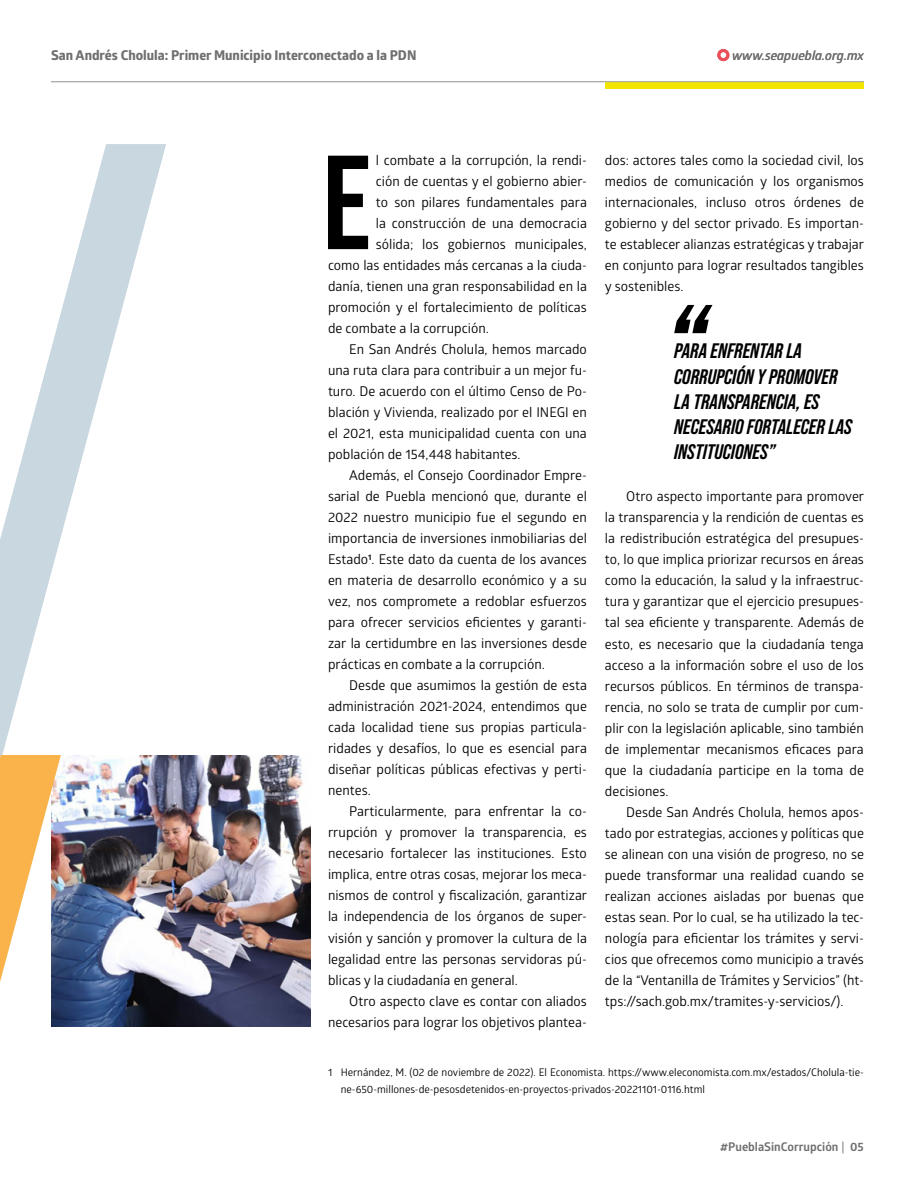
<style>
.page{position:relative;width:915px;height:1191px;background:#fff}
.page>*{position:absolute;margin:0;border:0;box-sizing:border-box;transform-origin:0 0}
.t1{font:700 133.5px "Bebas Neue Pro";color:#000}
.t2{font:italic 700 21px/25.2px "Bebas Neue Pro";color:#000}
.t3{font:13.5px/21px "Glober";color:#000;text-align:justify}
.t4{font:700 13.5px "Globerx";color:#706f6f}
.t5{font:italic 600 12.75px "Glober";color:#706f6f}
.t6{font:700 12px "Glober";color:#706f6f}
.t7{font:10.5px/16.2px "Glober";color:#000}
.s1{font-weight:400}
</style>
<div class="page">
<img style="left:212px;top:755px;width:98px;height:271px">
<svg style="left:1px;top:144px;width:211px;height:883px"></svg>
<img style="left:1px;top:695px;width:106px;height:332px">
<img style="left:0;top:0;width:1px;height:1191px">
<svg style="left:674px;top:305px;width:38px;height:28px"></svg>
<div style="left:604px;top:82px;width:259px;height:7px;background:#f2e500"></div>
<div style="left:717px;top:49px;width:12px;height:12px;border:3px solid #ea515b;border-radius:50%"></div>
<hr style="left:51px;top:81px;width:812px;height:1px;background:#aeaeae">
<p class="t4" style="left:51px;top:45px;width:367px">San Andrés Cholula: Primer Municipio Interconectado a la PDN</p>
<p class="t5" style="left:731px;top:47px;width:133px">www.seapuebla.org.mx</p>
<h1 class="t1" style="left:322px;top:126px;width:49px">E</h1>
<p class="t3" style="left:376px;top:149px;width:212px">l combate a la corrupción, la rendi-</p>
<p class="t3" style="left:376px;top:170px;width:212px">ción de cuentas y el gobierno abier-</p>
<p class="t3" style="left:376px;top:191px;width:212px">to son pilares fundamentales para</p>
<p class="t3" style="left:376px;top:212px;width:212px">la construcción de una democracia</p>
<p class="t3" style="left:376px;top:233px;width:212px">sólida; los gobiernos municipales,</p>
<p class="t3" style="left:328px;top:254px;width:260px">como las entidades más cercanas a la ciuda-</p>
<p class="t3" style="left:328px;top:275px;width:260px">danía, tienen una gran responsabilidad en la</p>
<p class="t3" style="left:328px;top:296px;width:260px">promoción y el fortalecimiento de políticas</p>
<p class="t3" style="left:328px;top:317px;width:162px">de combate a la corrupción.</p>
<p class="t3" style="left:349px;top:338px;width:239px">En San Andrés Cholula, hemos marcado</p>
<p class="t3" style="left:328px;top:359px;width:260px">una ruta clara para contribuir a un mejor fu-</p>
<p class="t3" style="left:328px;top:380px;width:260px">turo. De acuerdo con el último Censo de Po-</p>
<p class="t3" style="left:328px;top:401px;width:260px">blación y Vivienda, realizado por el INEGI en</p>
<p class="t3" style="left:328px;top:422px;width:260px">el 2021, esta municipalidad cuenta con una</p>
<p class="t3" style="left:328px;top:443px;width:194px">población de 154,448 habitantes.</p>
<p class="t3" style="left:349px;top:464px;width:239px">Además, el Consejo Coordinador Empre-</p>
<p class="t3" style="left:328px;top:485px;width:260px">sarial de Puebla mencionó que, durante el</p>
<p class="t3" style="left:328px;top:506px;width:260px">2022 nuestro municipio fue el segundo en</p>
<p class="t3" style="left:328px;top:527px;width:260px">importancia de inversiones inmobiliarias del</p>
<p class="t3" style="left:328px;top:548px;width:260px">Estado<sup>1</sup>. Este dato da cuenta de los avances</p>
<p class="t3" style="left:328px;top:569px;width:260px">en materia de desarrollo económico y a su</p>
<p class="t3" style="left:328px;top:590px;width:260px">vez, nos compromete a redoblar esfuerzos</p>
<p class="t3" style="left:328px;top:611px;width:260px">para ofrecer servicios eficientes y garanti-</p>
<p class="t3" style="left:328px;top:632px;width:260px">zar la certidumbre en las inversiones desde</p>
<p class="t3" style="left:328px;top:653px;width:218px">prácticas en combate a la corrupción.</p>
<p class="t3" style="left:349px;top:674px;width:239px">Desde que asumimos la gestión de esta</p>
<p class="t3" style="left:328px;top:695px;width:260px">administración 2021-2024, entendimos que</p>
<p class="t3" style="left:328px;top:716px;width:260px">cada localidad tiene sus propias particula-</p>
<p class="t3" style="left:328px;top:737px;width:260px">ridades y desafíos, lo que es esencial para</p>
<p class="t3" style="left:328px;top:758px;width:260px">diseñar políticas públicas efectivas y perti-</p>
<p class="t3" style="left:328px;top:779px;width:44px">nentes.</p>
<p class="t3" style="left:349px;top:800px;width:239px">Particularmente, para enfrentar la co-</p>
<p class="t3" style="left:328px;top:821px;width:260px">rrupción y promover la transparencia, es</p>
<p class="t3" style="left:328px;top:842px;width:260px">necesario fortalecer las instituciones. Esto</p>
<p class="t3" style="left:328px;top:863px;width:260px">implica, entre otras cosas, mejorar los meca-</p>
<p class="t3" style="left:328px;top:884px;width:260px">nismos de control y fiscalización, garantizar</p>
<p class="t3" style="left:328px;top:905px;width:260px">la independencia de los órganos de super-</p>
<p class="t3" style="left:328px;top:926px;width:260px">visión y sanción y promover la cultura de la</p>
<p class="t3" style="left:328px;top:947px;width:260px">legalidad entre las personas servidoras pú-</p>
<p class="t3" style="left:328px;top:968px;width:191px">blicas y la ciudadanía en general.</p>
<p class="t3" style="left:349px;top:989px;width:239px">Otro aspecto clave es contar con aliados</p>
<p class="t3" style="left:328px;top:1010px;width:260px">necesarios para lograr los objetivos plantea-</p>
<p class="t3" style="left:604px;top:149px;width:261px">dos: actores tales como la sociedad civil, los medios de comunicación y los organismos internacionales, incluso otros órdenes de gobierno y del sector privado. Es importan&shy;te establecer alianzas estratégicas y trabajar en conjunto para lograr resultados tangibles y sostenibles.</p>
<h2 class="t2" style="left:674px;top:338px;width:179px">PARA ENFRENTAR LA<br>CORRUPCIÓN Y PROMOVER<br>LA TRANSPARENCIA, ES<br>NECESARIO FORTALECER LAS<br>INSTITUCIONES”</h2>
<p class="t3" style="left:604px;top:485px;width:260px;text-indent:21px">Otro aspecto importante para promover la transparencia y la rendición de cuentas es la redistribución estratégica del presupues&shy;to, lo que implica priorizar recursos en áreas como la educación, la salud y la infraestruc&shy;tura y garantizar que el ejercicio presupues&shy;tal sea eficiente y transparente. Además de esto, es necesario que la ciudadanía tenga acceso a la información sobre el uso de los recursos públicos. En términos de transpa&shy;rencia, no solo se trata de cumplir por cum&shy;plir con la legislación aplicable, sino también de implementar mecanismos eficaces para que la ciudadanía participe en la toma de decisiones.</p>
<p class="t3" style="left:604px;top:800px;width:260px;text-indent:21px">Desde San Andrés Cholula, hemos apos&shy;tado por estrategias, acciones y políticas que se alinean con una visión de progreso, no se puede transformar una realidad cuando se realizan acciones aisladas por buenas que estas sean. Por lo cual, se ha utilizado la tec&shy;nología para eficientar los trámites y servi&shy;cios que ofrecemos como municipio a través de la “Ventanilla de Trámites y Servicios” (ht&shy;tps://sach.gob.mx/tramites-y-servicios/).</p>
<p class="t7" style="left:340px;top:1064px;width:524px;text-indent:-13px">1 Hernández, M. (02 de noviembre de 2022). El Economista. https://www.eleconomista.com.mx/estados/Cholula-tie&shy;ne-650-millones-de-pesosdetenidos-en-proyectos-privados-20221101-0116.html</p>
<p class="t6" style="left:720px;top:1138px;width:145px">#PueblaSinCorrupción <span class="s1">|</span> 05</p>
</div>
